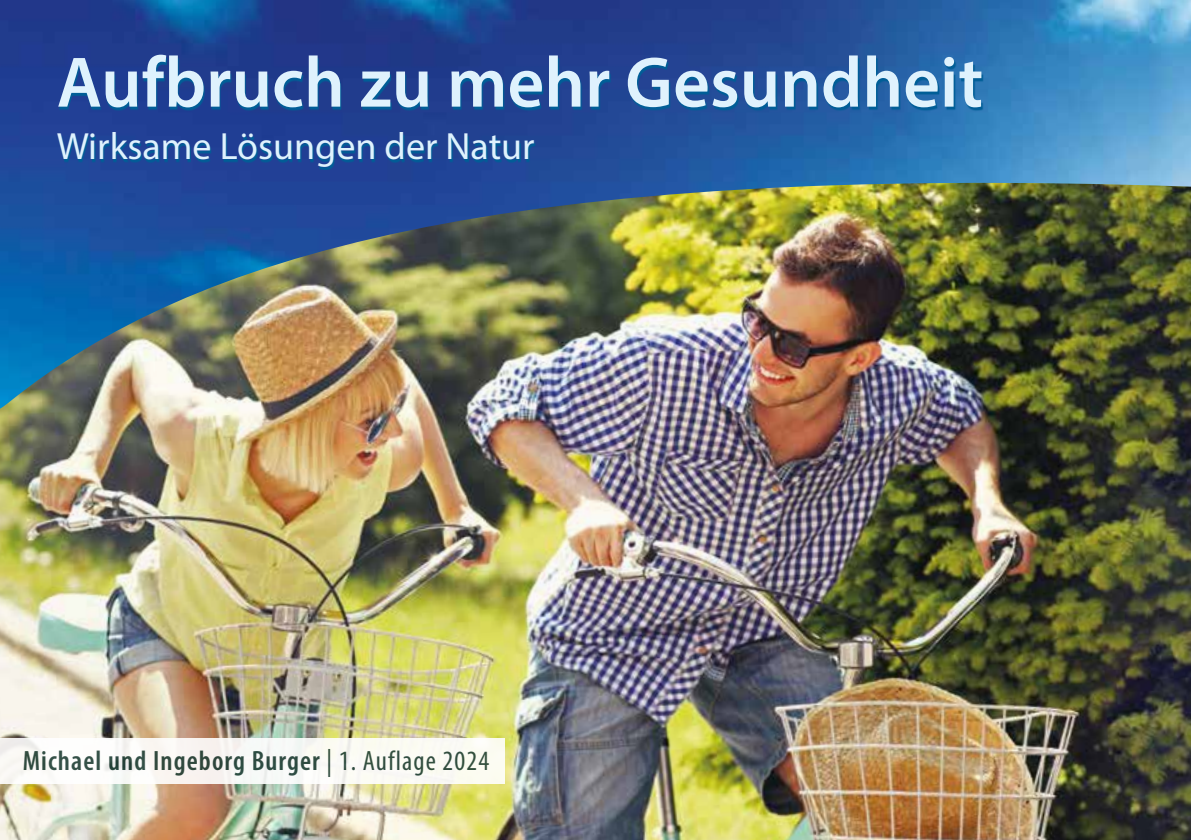
<style>
.page{position:relative;width:1191px;height:840px;background:#fff}
.page>*{position:absolute;margin:0;border:0;box-sizing:border-box;transform-origin:0 0}
.t1{font:600 72px "Myriad Pro";color:#dff2fd}
.t2{font:38px "Myriad Pro";color:#dff2fd}
.t3{font:600 condensed 28px "Myriad Pro";letter-spacing:.04em;color:#1f3f36}
.s1{font-weight:400}
</style>
<div class="page">
<img style="left:0;top:408px;width:1191px;height:431px">
<div style="left:0;top:737px;width:505px;height:45px;background:#fafaf4"></div>
<img style="left:0;top:0;width:1191px;height:408px">
<svg style="left:59px;top:57px;width:924px;height:112px;background:#1b4e98"></svg>
<h1 class="t1" style="left:57px;top:37px;width:928px">Aufbruch zu mehr Gesundheit</h1>
<h2 class="t2" style="left:57px;top:122px;width:479px">Wirksame Lösungen der Natur</h2>
<p class="t3" style="left:23px;top:745px;width:468px">Michael und Ingeborg Burger <span class="s1">| 1. Auflage 2024</span></p>
</div>
